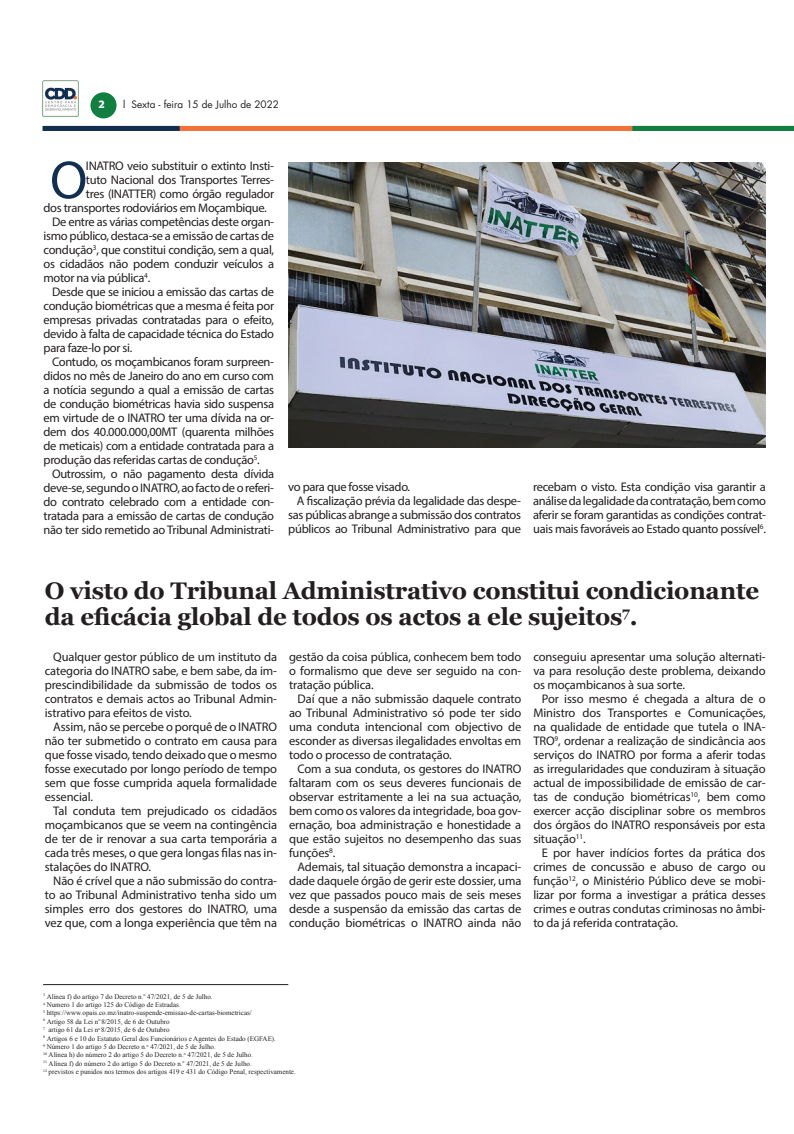
<style>
.page{position:relative;width:794px;height:1134px;background:#fff}
.page>*{position:absolute;margin:0;border:0;box-sizing:border-box;transform-origin:0 0}
.t1{font:54px "Myriad Pro";color:#112f51}
.t2{font:700 24px/26px "Georgia";letter-spacing:-.01em;color:#231f20}
.t3{font:12.5px/14px "Myriad Pro";letter-spacing:-.025em;color:#231f20;text-align:justify}
.t4{font:10px "Futura LT";color:#231f20}
.t5{font:700 10px "Popular";color:#fff}
.t6{font:7px/8.4px "Times New Roman";color:#231f20}
</style>
<div class="page">
<div style="left:45px;top:126px;width:749px;height:5px;background:#f37138"></div>
<div style="left:632px;top:126px;width:162px;height:5px;background:#107f40"></div>
<div style="left:43px;top:126px;width:137px;height:5px;background:#102e4f"></div>
<div style="left:90px;top:92px;width:27px;height:26px;background:#107f40;border-radius:50%"></div>
<img style="left:43px;top:81px;width:35px;height:35px">
<img style="left:288px;top:163px;width:478px;height:284px">
<hr style="left:43px;top:984px;width:245px;height:1px;background:#231f20">
<p class="t5" style="left:99px;top:98px;width:7px">2</p>
<p class="t4" style="left:123px;top:98px;width:157px">l Sexta - feira 15 de Julho de 2022</p>
<h1 class="t1" style="left:50px;top:147px;width:39px">O</h1>
<p class="t3" style="left:86px;top:159px;width:190px">INATRO veio substituir o extinto Insti-</p>
<p class="t3" style="left:86px;top:173px;width:190px">tuto Nacional dos Transportes Terres-</p>
<p class="t3" style="left:86px;top:187px;width:190px">tres (INATTER) como órgão regulador</p>
<p class="t3" style="left:44px;top:201px;width:225px">dos transportes rodoviários em Moçambique.</p>
<p class="t3" style="left:52px;top:215px;width:224px">De entre as várias competências deste organ-</p>
<p class="t3" style="left:44px;top:229px;width:232px">ismo público, destaca-se a emissão de cartas de</p>
<p class="t3" style="left:44px;top:243px;width:232px">condução<sup>3</sup>, que constitui condição, sem a qual,</p>
<p class="t3" style="left:44px;top:257px;width:232px">os cidadãos não podem conduzir veículos a</p>
<p class="t3" style="left:44px;top:271px;width:108px">motor na via pública<sup>4</sup>.</p>
<p class="t3" style="left:52px;top:285px;width:224px">Desde que se iniciou a emissão das cartas de</p>
<p class="t3" style="left:44px;top:299px;width:232px">condução biométricas que a mesma é feita por</p>
<p class="t3" style="left:44px;top:313px;width:232px">empresas privadas contratadas para o efeito,</p>
<p class="t3" style="left:44px;top:327px;width:232px">devido à falta de capacidade técnica do Estado</p>
<p class="t3" style="left:44px;top:341px;width:90px">para faze-lo por si.</p>
<p class="t3" style="left:52px;top:355px;width:223px">Contudo, os moçambicanos foram surpreen-</p>
<p class="t3" style="left:44px;top:369px;width:232px">didos no mês de Janeiro do ano em curso com</p>
<p class="t3" style="left:44px;top:383px;width:232px">a notícia segundo a qual a emissão de cartas</p>
<p class="t3" style="left:44px;top:397px;width:232px">de condução biométricas havia sido suspensa</p>
<p class="t3" style="left:44px;top:411px;width:232px">em virtude de o INATRO ter uma dívida na or-</p>
<p class="t3" style="left:44px;top:425px;width:232px">dem dos 40.000.000,00MT (quarenta milhões</p>
<p class="t3" style="left:44px;top:439px;width:232px">de meticais) com a entidade contratada para a</p>
<p class="t3" style="left:44px;top:453px;width:218px">produção das referidas cartas de condução<sup>5</sup>.</p>
<p class="t3" style="left:52px;top:467px;width:223px">Outrossim, o não pagamento desta dívida</p>
<p class="t3" style="left:44px;top:481px;width:232px">deve-se, segundo o INATRO, ao facto de o referi-</p>
<p class="t3" style="left:44px;top:495px;width:232px">do contrato celebrado com a entidade con-</p>
<p class="t3" style="left:44px;top:509px;width:232px">tratada para a emissão de cartas de condução</p>
<p class="t3" style="left:44px;top:523px;width:232px">não ter sido remetido ao Tribunal Administrati-</p>
<p class="t3" style="left:288px;top:480px;width:123px">vo para que fosse visado.</p>
<p class="t3" style="left:297px;top:494px;width:226px">A fiscalização prévia da legalidade das despe-</p>
<p class="t3" style="left:288px;top:508px;width:234px">sas públicas abrange a submissão dos contratos</p>
<p class="t3" style="left:288px;top:522px;width:234px">públicos ao Tribunal Administrativo para que</p>
<p class="t3" style="left:533px;top:480px;width:234px">recebam o visto. Esta condição visa garantir a análise da legalidade da contratação, bem como aferir se foram garantidas as condições contrat&shy;uais mais favoráveis ao Estado quanto possível<sup>6</sup>.</p>
<h2 class="t2" style="left:45px;top:576px;width:716px">O visto do Tribunal Administrativo constitui condicionante da eficácia global de todos os actos a ele sujeitos<sup>7</sup>.</h2>
<p class="t3" style="left:45px;top:649px;width:234px;text-indent:8px">Qualquer gestor público de um instituto da categoria do INATRO sabe, e bem sabe, da im&shy;prescindibilidade da submissão de todos os contratos e demais actos ao Tribunal Admin&shy;istrativo para efeitos de visto.</p>
<p class="t3" style="left:45px;top:719px;width:234px;text-indent:8px">Assim, não se percebe o porquê de o INATRO não ter submetido o contrato em causa para que fosse visado, tendo deixado que o mesmo fosse executado por longo período de tempo sem que fosse cumprida aquela formalidade essencial.</p>
<p class="t3" style="left:45px;top:803px;width:234px;text-indent:8px">Tal conduta tem prejudicado os cidadãos moçambicanos que se veem na contingência de ter de ir renovar a sua carta temporária a cada três meses, o que gera longas filas nas in&shy;stalações do INATRO.</p>
<p class="t3" style="left:45px;top:873px;width:234px;text-indent:8px">Não é crível que a não submissão do contra&shy;to ao Tribunal Administrativo tenha sido um simples erro dos gestores do INATRO, uma vez que, com a longa experiência que têm na</p>
<p class="t3" style="left:533px;top:649px;width:234px">conseguiu apresentar uma solução alternati&shy;va para resolução deste problema, deixando os moçambicanos à sua sorte.</p>
<p class="t3" style="left:533px;top:691px;width:234px;text-indent:9px">Por isso mesmo é chegada a altura de o Ministro dos Transportes e Comunicações, na qualidade de entidade que tutela o INA-TRO<sup>9</sup>, ordenar a realização de sindicância aos serviços do INATRO por forma a aferir todas as irregularidades que conduziram à situação actual de impossibilidade de emissão de car&shy;tas de condução biométricas<sup>10</sup>, bem como exercer acção disciplinar sobre os membros dos órgãos do INATRO responsáveis por esta situação<sup>11</sup>.</p>
<p class="t3" style="left:533px;top:845px;width:234px;text-indent:8px">E por haver indícios fortes da prática dos crimes de concussão e abuso de cargo ou função<sup>12</sup>, o Ministério Público deve se mobi&shy;lizar por forma a investigar a prática desses crimes e outras condutas criminosas no âmbi&shy;to da já referida contratação.</p>
<p class="t3" style="left:289px;top:649px;width:234px">gestão da coisa pública, conhecem bem todo o formalismo que deve ser seguido na con&shy;tratação pública.</p>
<p class="t3" style="left:289px;top:691px;width:234px;text-indent:8px">Daí que a não submissão daquele contrato ao Tribunal Administrativo só pode ter sido uma conduta intencional com objectivo de esconder as diversas ilegalidades envoltas em todo o processo de contratação.</p>
<p class="t3" style="left:289px;top:761px;width:234px;text-indent:8px">Com a sua conduta, os gestores do INATRO faltaram com os seus deveres funcionais de observar estritamente a lei na sua actuação, bem como os valores da integridade, boa gov&shy;ernação, boa administração e honestidade a que estão sujeitos no desempenho das suas funções<sup>8</sup>.</p>
<p class="t3" style="left:289px;top:859px;width:234px;text-indent:8px">Ademais, tal situação demonstra a incapaci&shy;dade daquele órgão de gerir este dossier, uma vez que passados pouco mais de seis meses desde a suspensão da emissão das cartas de condução biométricas o INATRO ainda não</p>
<p class="t6" style="left:43px;top:992px;width:254px"><sup>3</sup> Alínea f) do artigo 7 do Decreto n.<sup>o</sup> 47/2021, de 5 de Julho.<br><sup>4</sup> Numero 1 do artigo 125 do Código de Estradas.<br><sup>5</sup> https://www.opais.co.mz/inatro-suspende-emissao-de-cartas-biometricas/<br><sup>6</sup> Artigo 58 da Lei n<sup>o</sup> 8/2015, de 6 de Outubro<br><sup>7</sup> artigo 61 da Lei n<sup>o</sup> 8/2015, de 6 de Outubro<br><sup>8</sup> Artigos 6 e 10 do Estatuto Geral dos Funcionários e Agentes do Estado (EGFAE).<br><sup>9</sup> Número 1 do artigo 5 do Decreto n.<sup>o</sup> 47/2021, de 5 de Julho.<br><sup>10</sup> Alínea h) do número 2 do artigo 5 do Decreto n.<sup>o</sup> 47/2021, de 5 de Julho.<br><sup>11</sup> Alínea f) do número 2 do artigo 5 do Decreto n.<sup>o</sup> 47/2021, de 5 de Julho.<br><sup>12</sup> previstos e punidos nos termos dos artigos 419 e 431 do Código Penal, respectivamente.</p>
</div>
